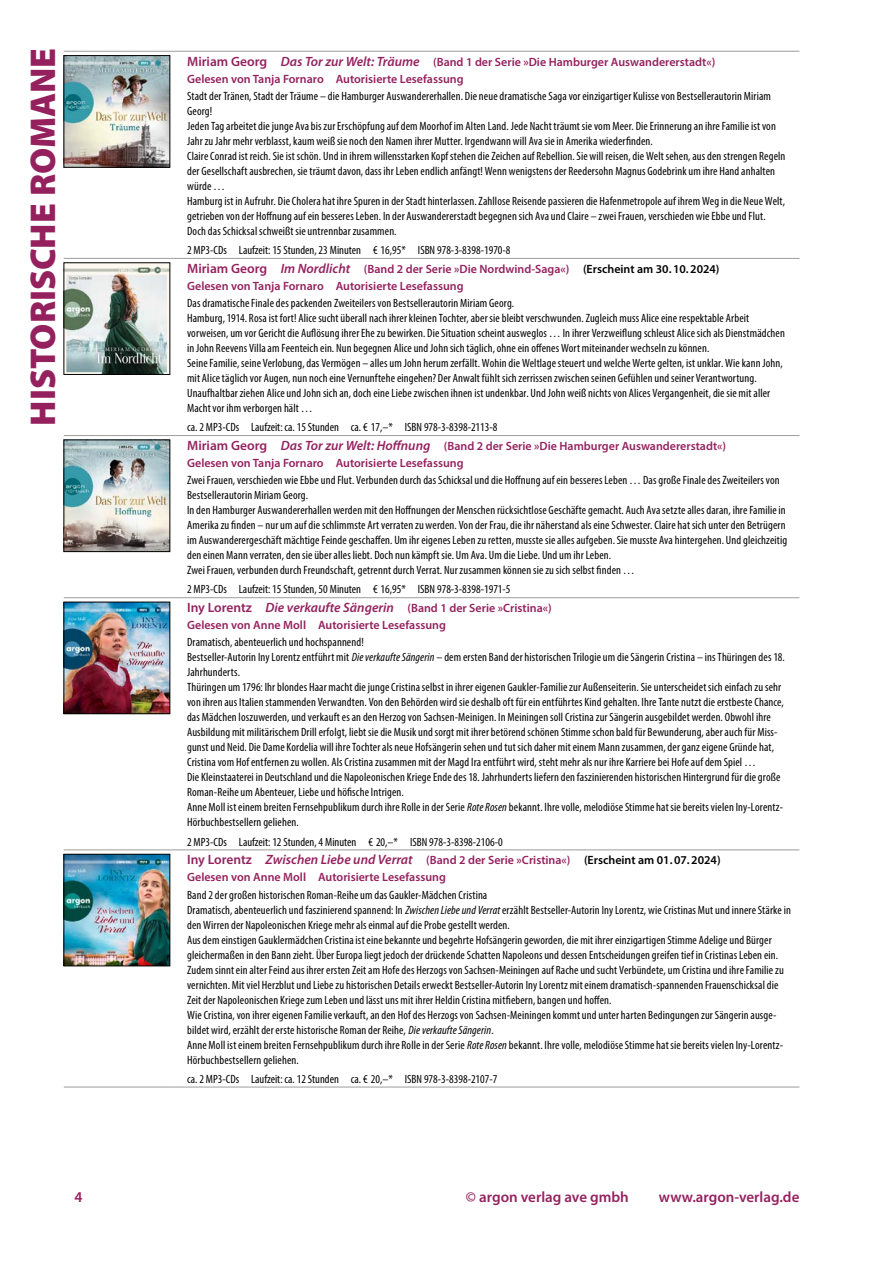
<style>
.page{position:relative;width:893px;height:1263px;background:#fff}
.page>*{position:absolute;margin:0;border:0;box-sizing:border-box;transform-origin:0 0}
.t1{font:900 36px "Myriad Pro";letter-spacing:-.005em;color:#94215e}
.t2{font:600 15px "Myriad Pro";color:#94215e}
.t3{font:condensed 12px/15px "Myriad Pro";letter-spacing:.01em;color:#000}
.t4{font:600 12px/17.1px "Myriad Pro";color:#94215e}
.s1{font-size:13.5px}
.s2{font-style:italic;font-size:13.5px}
.s3{font-weight:600;font-stretch:normal;font-size:13.5px;color:#94215e}
.s4{font-weight:600;font-style:italic;font-stretch:normal;font-size:13.5px;color:#94215e}
.s5{font-weight:600;font-stretch:normal;color:#94215e}
.s6{font-weight:600;font-stretch:normal}
.s7{font-style:italic}
</style>
<div class="page">
<hr style="left:64px;top:51px;width:106px;height:1px;background:#9d9d9c">
<hr style="left:170px;top:51px;width:629px;height:1px;background:#9d9d9c">
<hr style="left:64px;top:258px;width:106px;height:1px;background:#9d9d9c">
<hr style="left:170px;top:258px;width:629px;height:1px;background:#9d9d9c">
<hr style="left:64px;top:435px;width:106px;height:1px;background:#9d9d9c">
<hr style="left:170px;top:435px;width:629px;height:1px;background:#9d9d9c">
<hr style="left:64px;top:597px;width:106px;height:1px;background:#9d9d9c">
<hr style="left:170px;top:597px;width:629px;height:1px;background:#9d9d9c">
<hr style="left:64px;top:850px;width:106px;height:1px;background:#9d9d9c">
<hr style="left:170px;top:850px;width:629px;height:1px;background:#9d9d9c">
<hr style="left:64px;top:1087px;width:106px;height:1px;background:#9d9d9c">
<hr style="left:170px;top:1087px;width:629px;height:1px;background:#9d9d9c">
<img style="left:66px;top:57px;width:102px;height:108px">
<div style="left:64px;top:55px;width:106px;height:112px;border:1px solid #000"></div>
<img style="left:66px;top:265px;width:102px;height:108px">
<div style="left:64px;top:263px;width:106px;height:112px;border:1px solid #000"></div>
<img style="left:66px;top:442px;width:102px;height:108px">
<img style="left:66px;top:604px;width:102px;height:108px">
<div style="left:64px;top:602px;width:106px;height:112px;border:1px solid #000"></div>
<img style="left:66px;top:856px;width:102px;height:108px">
<div style="left:64px;top:854px;width:106px;height:112px;border:1px solid #000"></div>
<h1 class="t1" style="left:19px;top:425px;width:379px;rotate:-90deg">HISTORISCHE ROMANE</h1>
<p class="t4" style="left:187px;top:53px;width:530px"><span class="s1">Miriam Georg</span> <span class="s2">Das Tor zur Welt: Träume</span> (Band 1 der Serie »Die Hamburger Auswandererstadt«)<br>Gelesen von Tanja Fornaro Autorisierte Lesefassung</p>
<p class="t3" style="left:187px;top:88px;width:600px">Stadt der Tränen, Stadt der Träume – die Hamburger Auswandererhallen. Die neue dramatische Saga vor einzigartiger Kulisse von Bestsellerautorin Miriam Georg!<br>Jeden Tag arbeitet die junge Ava bis zur Erschöpfung auf dem Moorhof im Alten Land. Jede Nacht träumt sie vom Meer. Die Erinnerung an ihre Familie ist von Jahr zu Jahr mehr verblasst, kaum weiß sie noch den Namen ihrer Mutter. Irgendwann will Ava sie in Amerika wiederfinden.<br>Claire Conrad ist reich. Sie ist schön. Und in ihrem willensstarken Kopf stehen die Zeichen auf Rebellion. Sie will reisen, die Welt sehen, aus den strengen Regeln der Gesellschaft ausbrechen, sie träumt davon, dass ihr Leben endlich anfängt! Wenn wenigstens der Reedersohn Magnus Godebrink um ihre Hand anhalten würde …<br>Hamburg ist in Aufruhr. Die Cholera hat ihre Spuren in der Stadt hinterlassen. Zahllose Reisende passieren die Hafenmetropole auf ihrem Weg in die Neue Welt, getrieben von der Hoffnung auf ein besseres Leben. In der Auswandererstadt begegnen sich Ava und Claire – zwei Frauen, verschieden wie Ebbe und Flut.<br>Doch das Schicksal schweißt sie untrennbar zusammen.</p>
<p class="t3" style="left:187px;top:241px;width:534px;line-height:18.6px">2 MP3-CDs Laufzeit: 15 Stunden, 23 Minuten € 16,95* ISBN 978‑3‑8398‑1970‑8<br><span class="s3">Miriam Georg</span> <span class="s4">Im Nordlicht</span> <span class="s5">(Band 2 der Serie »Die Nordwind-Saga«)</span> <span class="s6">(Erscheint am 30.10.2024)</span></p>
<p class="t4" style="left:187px;top:277px;width:278px">Gelesen von Tanja Fornaro Autorisierte Lesefassung</p>
<p class="t3" style="left:187px;top:295px;width:599px">Das dramatische Finale des packenden Zweiteilers von Bestsellerautorin Miriam Georg.<br>Hamburg, 1914. Rosa ist fort! Alice sucht überall nach ihrer kleinen Tochter, aber sie bleibt verschwunden. Zugleich muss Alice eine respektable Arbeit vorweisen, um vor Gericht die Auflösung ihrer Ehe zu bewirken. Die Situation scheint ausweglos … In ihrer Verzweiflung schleust Alice sich als Dienstmädchen in John Reevens Villa am Feenteich ein. Nun begegnen Alice und John sich täglich, ohne ein offenes Wort miteinander wechseln zu können.<br>Seine Familie, seine Verlobung, das Vermögen – alles um John herum zerfällt. Wohin die Weltlage steuert und welche Werte gelten, ist unklar. Wie kann John, mit Alice täglich vor Augen, nun noch eine Vernunftehe eingehen? Der Anwalt fühlt sich zerrissen zwischen seinen Gefühlen und seiner Verantwortung.<br>Unaufhaltbar ziehen Alice und John sich an, doch eine Liebe zwischen ihnen ist undenkbar. Und John weiß nichts von Alices Vergangenheit, die sie mit aller Macht vor ihm verborgen hält …</p>
<p class="t3" style="left:187px;top:418px;width:541px;line-height:18.6px">ca. 2 MP3-CDs Laufzeit: ca. 15 Stunden ca. € 17,–* ISBN 978‑3‑8398‑2113‑8<br><span class="s3">Miriam Georg</span> <span class="s4">Das Tor zur Welt: Hoffnung</span> <span class="s5">(Band 2 der Serie »Die Hamburger Auswandererstadt«)</span></p>
<p class="t4" style="left:187px;top:454px;width:278px">Gelesen von Tanja Fornaro Autorisierte Lesefassung</p>
<p class="t3" style="left:187px;top:473px;width:602px">Zwei Frauen, verschieden wie Ebbe und Flut. Verbunden durch das Schicksal und die Hoffnung auf ein besseres Leben … Das große Finale des Zweiteilers von Bestsellerautorin Miriam Georg.<br>In den Hamburger Auswandererhallen werden mit den Hoffnungen der Menschen rücksichtlose Geschäfte gemacht. Auch Ava setzte alles daran, ihre Familie in Amerika zu finden – nur um auf die schlimmste Art verraten zu werden. Von der Frau, die ihr näherstand als eine Schwester. Claire hat sich unter den Betrügern im Auswanderergeschäft mächtige Feinde geschaffen. Um ihr eigenes Leben zu retten, musste sie alles aufgeben. Sie musste Ava hintergehen. Und gleichzeitig den einen Mann verraten, den sie über alles liebt. Doch nun kämpft sie. Um Ava. Um die Liebe. Und um ihr Leben.<br>Zwei Frauen, verbunden durch Freundschaft, getrennt durch Verrat. Nur zusammen können sie zu sich selbst finden …</p>
<p class="t3" style="left:187px;top:580px;width:366px;line-height:18.6px">2 MP3-CDs Laufzeit: 15 Stunden, 50 Minuten € 16,95* ISBN 978‑3‑8398‑1971‑5<br><span class="s3">Iny Lorentz</span> <span class="s4">Die verkaufte Sängerin</span> <span class="s5">(Band 1 der Serie »Cristina«)</span></p>
<p class="t4" style="left:187px;top:616px;width:260px">Gelesen von Anne Moll Autorisierte Lesefassung</p>
<p class="t3" style="left:187px;top:635px;width:599px">Dramatisch, abenteuerlich und hochspannend!<br>Bestseller-Autorin Iny Lorentz entführt mit <span class="s7">Die verkaufte Sängerin</span> – dem ersten Band der historischen Trilogie um die Sängerin Cristina – ins Thüringen des 18.<br>Jahrhunderts.<br>Thüringen um 1796: Ihr blondes Haar macht die junge Cristina selbst in ihrer eigenen Gaukler-Familie zur Außenseiterin. Sie unterscheidet sich einfach zu sehr von ihren aus Italien stammenden Verwandten. Von den Behörden wird sie deshalb oft für ein entführtes Kind gehalten. Ihre Tante nutzt die erstbeste Chance, das Mädchen loszuwerden, und verkauft es an den Herzog von Sachsen-Meinigen. In Meiningen soll Cristina zur Sängerin ausgebildet werden. Obwohl ihre Ausbildung mit militärischem Drill erfolgt, liebt sie die Musik und sorgt mit ihrer betörend schönen Stimme schon bald für Bewunderung, aber auch für Miss&shy;gunst und Neid. Die Dame Kordelia will ihre Tochter als neue Hofsängerin sehen und tut sich daher mit einem Mann zusammen, der ganz eigene Gründe hat, Cristina vom Hof entfernen zu wollen. Als Cristina zusammen mit der Magd Ira entführt wird, steht mehr als nur ihre Karriere bei Hofe auf dem Spiel …<br>Die Kleinstaaterei in Deutschland und die Napoleonischen Kriege Ende des 18. Jahrhunderts liefern den faszinierenden historischen Hintergrund für die große Roman-Reihe um Abenteuer, Liebe und höfische Intrigen.<br>Anne Moll ist einem breiten Fernsehpublikum durch ihre Rolle in der Serie <span class="s7">Rote Rosen</span>bekannt. Ihre volle, melodiöse Stimme hat sie bereits vielen Iny-Lorentz-Hörbuchbestsellern geliehen.</p>
<p class="t3" style="left:187px;top:832px;width:535px;line-height:18.6px">2 MP3-CDs Laufzeit: 12 Stunden, 4 Minuten € 20,–* ISBN 978‑3‑8398‑2106‑0<br><span class="s3">Iny Lorentz</span> <span class="s4">Zwischen Liebe und Verrat</span> <span class="s5">(Band 2 der Serie »Cristina«)</span> <span class="s6">(Erscheint am 01.07.2024)</span></p>
<p class="t4" style="left:187px;top:868px;width:260px">Gelesen von Anne Moll Autorisierte Lesefassung</p>
<p class="t3" style="left:187px;top:887px;width:605px">Band 2 der großen historischen Roman-Reihe um das Gaukler-Mädchen Cristina<br>Dramatisch, abenteuerlich und faszinierend spannend: In <span class="s7">Zwischen Liebe und Verrat</span>erzählt Bestseller-Autorin Iny Lorentz, wie Cristinas Mut und innere Stärke in den Wirren der Napoleonischen Kriege mehr als einmal auf die Probe gestellt werden.<br>Aus dem einstigen Gauklermädchen Cristina ist eine bekannte und begehrte Hofsängerin geworden, die mit ihrer einzigartigen Stimme Adelige und Bürger gleichermaßen in den Bann zieht. Über Europa liegt jedoch der drückende Schatten Napoleons und dessen Entscheidungen greifen tief in Cristinas Leben ein.<br>Zudem sinnt ein alter Feind aus ihrer ersten Zeit am Hofe des Herzogs von Sachsen-Meiningen auf Rache und sucht Verbündete, um Cristina und ihre Familie zu vernichten. Mit viel Herzblut und Liebe zu historischen Details erweckt Bestseller-Autorin Iny Lorentz mit einem dramatisch-spannenden Frauenschicksal die Zeit der Napoleonischen Kriege zum Leben und lässt uns mit ihrer Heldin Cristina mitfiebern, bangen und hoffen.<br>Wie Cristina, von ihrer eigenen Familie verkauft, an den Hof des Herzogs von Sachsen-Meiningen kommt und unter harten Bedingungen zur Sängerin ausge&shy;bildet wird, erzählt der erste historische Roman der Reihe, <span class="s7">Die verkaufte Sängerin.<br></span>Anne Moll ist einem breiten Fernsehpublikum durch ihre Rolle in der Serie <span class="s7">Rote Rosen</span>bekannt. Ihre volle, melodiöse Stimme hat sie bereits vielen Iny-Lorentz-Hörbuchbestsellern geliehen.</p>
<p class="t3" style="left:187px;top:1071px;width:312px">ca. 2 MP3-CDs Laufzeit: ca. 12 Stunden ca. € 20,–* ISBN 978‑3‑8398‑2107‑7</p>
<p class="t2" style="left:74px;top:1187px;width:10px">4</p>
<p class="t2" style="left:466px;top:1187px;width:164px">© argon verlag ave gmbh</p>
<p class="t2" style="left:659px;top:1187px;width:142px">www.argon-verlag.de</p>
</div>
